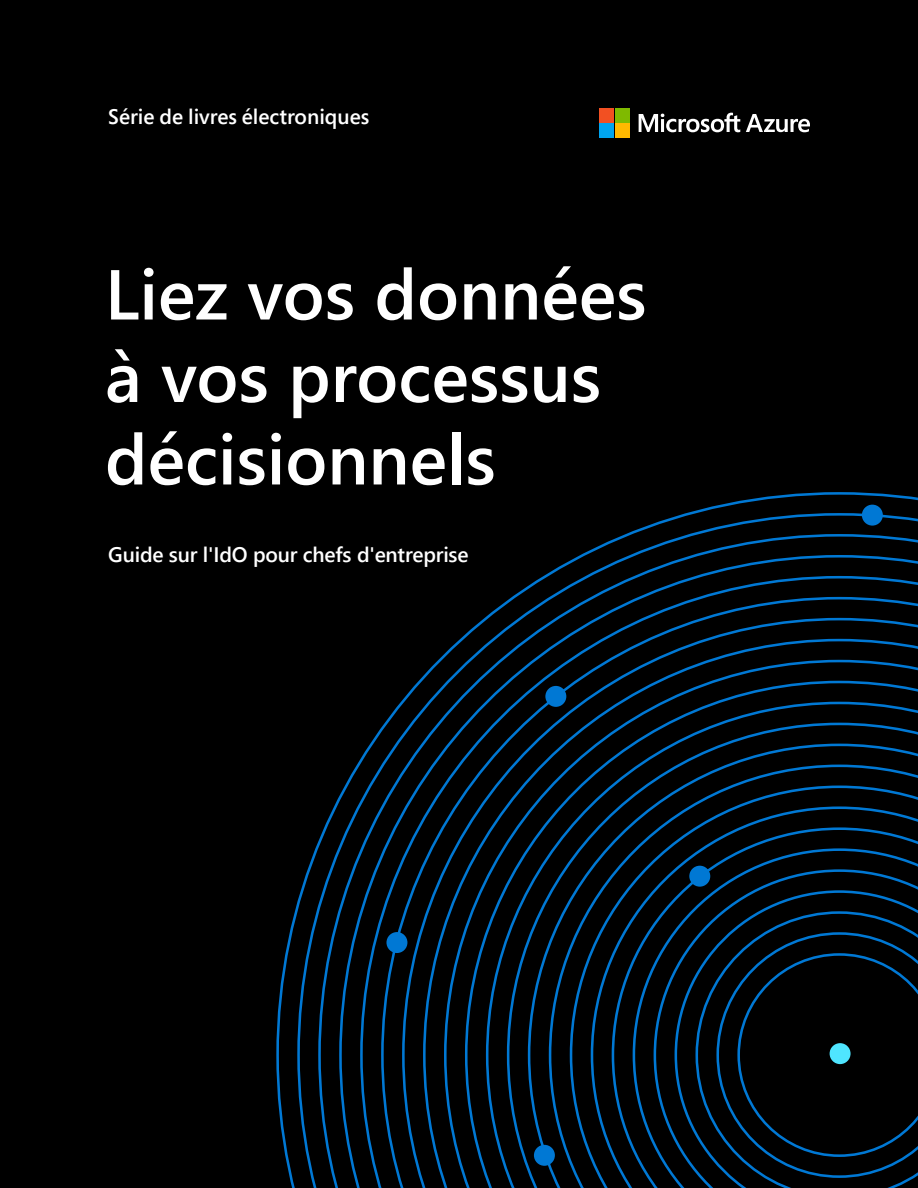
<style>
.page{position:relative;width:918px;height:1188px;background:#000}
.page>*{position:absolute;margin:0;border:0;box-sizing:border-box;transform-origin:0 0}
.t1{font:600 70.5px/82.5px "Segoe UI";color:#fff}
.t2{font:600 21px "Segoe UI";letter-spacing:-.01em;color:#fff}
.t3{font:600 21px "Segoe Pro";color:#fff}
</style>
<div class="page">
<svg style="left:276px;top:492px;width:642px;height:696px"></svg>
<div style="left:830px;top:1043px;width:21px;height:21px;background:#4fe5ff;border-radius:50%"></div>
<div style="left:386px;top:932px;width:21px;height:21px;background:#0078d4;border-radius:50%"></div>
<div style="left:689px;top:866px;width:21px;height:21px;background:#0078d4;border-radius:50%"></div>
<div style="left:534px;top:1145px;width:21px;height:21px;background:#0078d4;border-radius:50%"></div>
<div style="left:545px;top:686px;width:21px;height:21px;background:#0078d4;border-radius:50%"></div>
<div style="left:862px;top:505px;width:21px;height:21px;background:#0078d4;border-radius:50%"></div>
<svg style="left:746px;top:114px;width:64px;height:18px"></svg>
<svg style="left:639px;top:113px;width:101px;height:19px"></svg>
<div style="left:600px;top:108px;width:14px;height:14px;background:#f25022"></div>
<div style="left:615px;top:108px;width:15px;height:14px;background:#7fba00"></div>
<div style="left:600px;top:124px;width:14px;height:14px;background:#00a4ef"></div>
<div style="left:615px;top:124px;width:15px;height:14px;background:#ffb900"></div>
<p class="t3" style="left:108px;top:102px;width:263px">Série de livres électroniques</p>
<p class="t1" style="left:105px;top:251px;width:543px">Liez vos données à vos processus décisionnels</p>
<p class="t2" style="left:108px;top:538px;width:362px">Guide sur l'IdO pour chefs d'entreprise</p>
</div>
